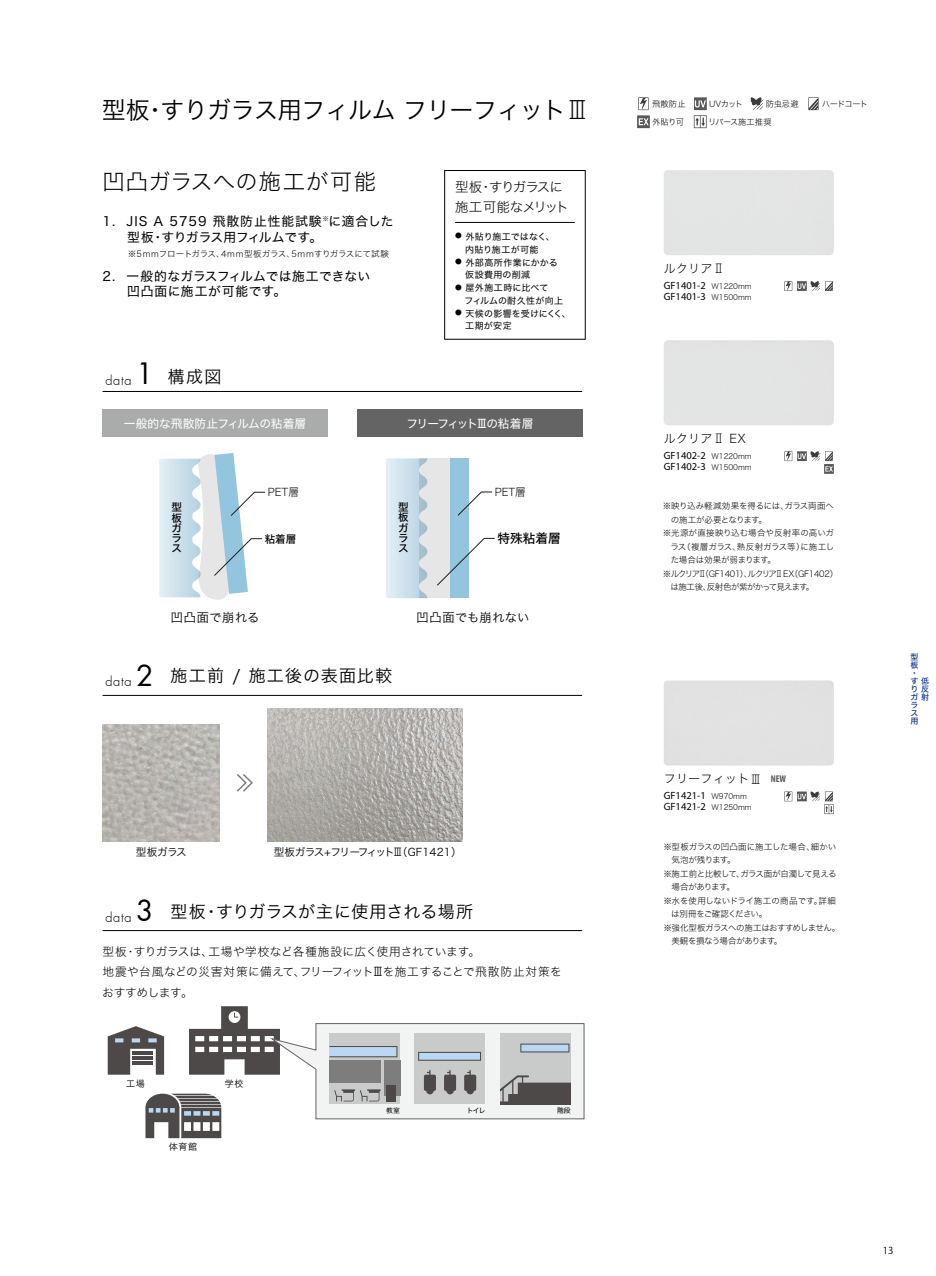
<style>
.page{position:relative;width:936px;height:1276px;background:#fff}
.page>*{position:absolute;margin:0;border:0;box-sizing:border-box;transform-origin:0 0}
.t1{font:24px "Hira Kaku Std W3";letter-spacing:.02em;color:#000}
.t2{font:24px "Hira Kaku Std W3";letter-spacing:-.03em;color:#000}
.t3{font:22.35px "Hira Kaku Std W2";letter-spacing:.04em;color:#000}
.t4{font:16.95px "Hira Kaku Std W3";letter-spacing:.005em;color:#000}
.t5{font:16.95px "Hira Kaku Std W3";letter-spacing:.075em;color:#000}
.t6{font:13.5px/20.4px "Hira Kaku Std W2";letter-spacing:-.075em;color:#000}
.t7{font:12.75px/15.9px "Hira Kaku Std W4";letter-spacing:.055em;color:#000}
.t8{font:12.75px/15.9px "Hira Kaku Std W4";letter-spacing:.035em;color:#000}
.t9{font:300 12.75px "Kudos Light S Si";color:#000}
.t10{font:12.6px "Hira Kaku Std N W5";color:#000}
.t11{font:12.15px "Hira Kaku Std W3";letter-spacing:.04em;color:#000}
.t12{font:12px "Hira Kaku Std W2";letter-spacing:.025em;color:#000}
.t13{font:11.7px/20.4px "Hira Kaku Std W2";letter-spacing:.01em;color:#000}
.t14{font:11.7px "Hira Kaku Std W4";letter-spacing:-.015em;color:#fff}
.t15{font:11.7px "Hira Kaku Std W4";letter-spacing:-.135em;color:#fff}
.t16{font:10.65px "Hira Kaku Std W3";letter-spacing:-.065em;color:#000}
.t17{font:10.65px "Hira Kaku Std W2";color:#000}
.t18{font:10.5px/11.2px "Myriad Pro";color:#000}
.t19{font:10.5px/10.2px "Hira Kaku Std N W5";color:#000;text-align:justify}
.t20{font:9.6px "Koz Go Pr 6 N";color:#000}
.t21{font:9px/12.8px "Hira Kaku Std W4";letter-spacing:.03em;color:#000}
.t22{font:9px/12.8px "Hira Kaku Std W4";letter-spacing:.01em;color:#000}
.t23{font:9px/12.8px "Hira Kaku Std W4";letter-spacing:.05em;color:#000}
.t24{font:9px "Hira Kaku Std W3";letter-spacing:.075em;color:#000}
.t25{font:8.55px "Hira Kaku Std W2";letter-spacing:-.03em;color:#000}
.t26{font:8.55px "Hira Kaku Std W2";color:#000}
.t27{font:8.55px "Hira Kaku Std W2";letter-spacing:-.065em;color:#000}
.t28{font:8.55px "Hira Kaku Std W2";letter-spacing:-.005em;color:#000}
.t29{font:8.55px "Hira Kaku Std W2";letter-spacing:-.01em;color:#000}
.t30{font:8.55px "Hira Kaku Std W2";letter-spacing:.005em;color:#000}
.t31{font:8.55px "Hira Kaku Std W2";letter-spacing:-.075em;color:#000}
.t32{font:8.55px "Hira Kaku Std W2";letter-spacing:-.06em;color:#000}
.t33{font:8.55px "Hira Kaku Std W2";letter-spacing:-.055em;color:#000}
.t34{font:8.55px "Hira Kaku Std W2";letter-spacing:-.05em;color:#000}
.t35{font:8.55px "Hira Kaku Std W2";letter-spacing:-.07em;color:#000}
.t36{font:8.25px "Hira Kaku Std W2";letter-spacing:-.03em;color:#000}
.t37{font:7.95px/7.9px "Hira Kaku Std W5";color:#0c3388}
.t38{font:6.75px "Hira Kaku Std W4";letter-spacing:-.045em;color:#000}
.s1{font-family:"Shin Go Pr 5";font-weight:300;font-stretch:expanded}
.s2{font-family:"Kudos Book S Si";font-weight:400;font-size:28.2px}
.s3{font-family:"Hira Kaku Std W3";font-weight:400;font-size:16.95px}
.s4{font-family:"Shin Go Pro"}
.s5{font-family:"Kudos Book S Si";font-size:28.2px}
.s6{font-family:"Shin Go Pro";font-weight:300}
.s7{font-family:"Hira Kaku Std W2";font-size:7.5px}
.s8{font-family:"Myriad Variable Concept";font-size:9.75px;color:#595757}
</style>
<div class="page">
<div style="left:102px;top:409px;width:226px;height:28px;background:#aaabab"></div>
<div style="left:358px;top:409px;width:225px;height:28px;background:#656464"></div>
<hr style="left:102px;top:391px;width:480px;height:1px;background:#000">
<hr style="left:102px;top:930px;width:480px;height:1px;background:#000">
<hr style="left:102px;top:695px;width:480px;height:1px;background:#000">
<img style="left:102px;top:724px;width:118px;height:117px">
<img style="left:267px;top:709px;width:196px;height:132px">
<svg style="left:159px;top:453px;width:106px;height:147px"></svg>
<svg style="left:386px;top:458px;width:33px;height:140px;background:#d1e3ee"></svg>
<div style="left:419px;top:458px;width:30px;height:140px;background:#e6e6e6"></div>
<div style="left:449px;top:458px;width:19px;height:140px;background:#94c5de"></div>
<svg style="left:457px;top:491px;width:35px;height:25px"></svg>
<svg style="left:437px;top:538px;width:58px;height:48px"></svg>
<svg style="left:108px;top:1006px;width:476px;height:132px"></svg>
<svg style="left:236px;top:774px;width:17px;height:18px"></svg>
<div style="left:444px;top:170px;width:141px;height:169px;border:1px solid #000"></div>
<hr style="left:455px;top:222px;width:120px;height:1px;background:#000">
<svg style="left:784px;top:281px;width:8px;height:10px"></svg>
<svg style="left:784px;top:282px;width:7px;height:8px"></svg>
<svg style="left:797px;top:281px;width:35px;height:10px"></svg>
<svg style="left:784px;top:451px;width:8px;height:10px"></svg>
<svg style="left:784px;top:452px;width:7px;height:8px"></svg>
<svg style="left:797px;top:451px;width:36px;height:23px"></svg>
<svg style="left:784px;top:791px;width:8px;height:10px"></svg>
<svg style="left:784px;top:792px;width:7px;height:9px"></svg>
<svg style="left:797px;top:791px;width:36px;height:23px"></svg>
<svg style="left:750px;top:97px;width:13px;height:13px"></svg>
<svg style="left:808px;top:97px;width:10px;height:13px"></svg>
<svg style="left:637px;top:98px;width:12px;height:30px"></svg>
<svg style="left:693px;top:97px;width:13px;height:31px"></svg>
<p class="t2" style="left:143px;top:92px;width:424px">・すりガラス用フィルム フリーフィット</p>
<p class="t1" style="left:102px;top:93px;width:488px">型板ガラス用フィルム　フリーフィットⅡ<span class="s1">Ⅲ</span></p>
<p class="t3" style="left:102px;top:165px;width:275px">凹凸ガラスへの施工が可能</p>
<p class="t7" style="left:127px;top:213px;width:268px;text-indent:-25px">1. JIS A 5759 飛散防止性能試験<sup>※</sup>に適合した型板・すりガラス用フィルムです。</p>
<p class="t26" style="left:102px;top:247px;width:288px">　 　※5mmフロートガラス、4mm型板ガラス、5mmすりガラスにて試験</p>
<p class="t8" style="left:127px;top:268px;width:244px;text-indent:-25px">2. 一般的なガラスフィルムでは施工できない凹凸面に施工が可能です。</p>
<p class="t9" style="left:105px;top:372px;width:117px">data <span class="s2">1</span> <span class="s3">構成図</span></p>
<p class="t6" style="left:455px;top:176px;width:115px">型板・すりガラスに施工可能なメリット</p>
<p class="t22" style="left:465px;top:230px;width:91px;text-indent:-10px"><sup>●</sup> 外貼り施工ではなく、内貼り施工が可能</p>
<p class="t23" style="left:465px;top:256px;width:94px;text-indent:-10px"><sup>●</sup> 外部高所作業にかかる仮設費用の削減</p>
<p class="t21" style="left:464px;top:281px;width:100px;text-indent:-10px"><sup>●</sup> 屋外施工時に比べて<br>フィルムの耐久性が向上</p>
<p class="t21" style="left:465px;top:307px;width:107px;text-indent:-10px"><sup>●</sup> 天候の影響を受けにくく、工期が安定</p>
<p class="t14" style="left:124px;top:415px;width:184px">一般的な飛散防止フィルムの粘着層</p>
<p class="t15" style="left:406px;top:415px;width:128px">フリーフィット<span class="s4">Ⅲ</span>の粘着層</p>
<p class="t19" style="left:171px;top:502px;width:12px">型板ガラス</p>
<p class="t17" style="left:268px;top:484px;width:33px">PET層</p>
<p class="t19" style="left:265px;top:534px;width:33px">粘着層</p>
<p class="t19" style="left:398px;top:502px;width:12px">型板ガラス</p>
<p class="t17" style="left:495px;top:484px;width:33px">PET層</p>
<p class="t10" style="left:497px;top:528px;width:65px">特殊粘着層</p>
<p class="t11" style="left:171px;top:608px;width:90px">凹凸面で崩れる</p>
<p class="t11" style="left:416px;top:608px;width:114px">凹凸面でも崩れない</p>
<p class="t5" style="left:105px;top:663px;width:288px"><sub>data</sub> <span class="s5">2</span> 施工前 / 施工後の表面比較</p>
<p class="t16" style="left:136px;top:844px;width:52px">型板ガラス</p>
<p class="t16" style="left:274px;top:844px;width:189px">型板ガラス+フリーフィット<span class="s6">Ⅲ</span>（GF1421）</p>
<p class="t4" style="left:105px;top:898px;width:369px"><sub>data</sub> <span class="s5">3</span> 型板・すりガラスが主に使用される場所</p>
<p class="t13" style="left:102px;top:941px;width:461px">型板・すりガラスは、工場や学校など各種施設に広く使用されています。<br>地震や台風などの災害対策に備えて、フリーフィット<span class="s6">Ⅲ</span>を施工することで飛散防止対策をおすすめします。</p>
<p class="t24" style="left:126px;top:1076px;width:20px">工場</p>
<p class="t24" style="left:169px;top:1140px;width:30px">体育館</p>
<p class="t24" style="left:225px;top:1076px;width:20px">学校</p>
<p class="t38" style="left:386px;top:1105px;width:15px">教室</p>
<p class="t38" style="left:466px;top:1105px;width:20px">トイレ</p>
<p class="t38" style="left:557px;top:1105px;width:15px">階段</p>
<p class="t36" style="left:652px;top:98px;width:35px">飛散防止</p>
<p class="t36" style="left:709px;top:98px;width:36px">UVカット</p>
<p class="t36" style="left:765px;top:98px;width:34px">防虫忌避</p>
<p class="t36" style="left:821px;top:98px;width:48px">ハードコート</p>
<p class="t36" style="left:652px;top:116px;width:33px">外貼り可</p>
<p class="t36" style="left:708px;top:116px;width:65px">リバース施工推奨</p>
<p class="t12" style="left:663px;top:259px;width:63px">ルクリア<span class="s1">Ⅱ</span></p>
<p class="t18" style="left:663px;top:279px;width:90px">GF1401-2 <span class="s7">W1220mm<br></span>GF1401-3 <span class="s7">W1500mm</span></p>
<p class="t12" style="left:663px;top:429px;width:84px">ルクリア<span class="s1">Ⅱ</span> EX</p>
<p class="t18" style="left:663px;top:449px;width:90px">GF1402-2 <span class="s7">W1220mm<br></span>GF1402-3 <span class="s7">W1500mm</span></p>
<p class="t25" style="left:663px;top:500px;width:173px">※映り込み軽減効果を得るには、ガラス両面へ</p>
<p class="t33" style="left:670px;top:513px;width:98px">の施工が必要となります。</p>
<p class="t30" style="left:663px;top:527px;width:173px">※光源が直接映り込む場合や反射率の高いガ</p>
<p class="t29" style="left:670px;top:540px;width:165px">ラス（複層ガラス、熱反射ガラス等）に施工し</p>
<p class="t25" style="left:670px;top:554px;width:107px">た場合は効果が弱まります。</p>
<p class="t25" style="left:663px;top:567px;width:177px">※ルクリア<span class="s1">Ⅱ</span>（GF1401）、ルクリア<span class="s1">Ⅱ</span>EX（GF1402）</p>
<p class="t31" style="left:670px;top:581px;width:145px">は施工後、反射色が紫がかって見えます。</p>
<p class="t12" style="left:663px;top:770px;width:124px">フリーフィット<span class="s1">Ⅲ</span> <span class="s8">NEW</span></p>
<p class="t18" style="left:663px;top:790px;width:90px">GF1421-1 <span class="s7">W970mm<br></span>GF1421-2 <span class="s7">W1250mm</span></p>
<p class="t26" style="left:663px;top:840px;width:174px">※型板ガラスの凹凸面に施工した場合、細かい</p>
<p class="t34" style="left:671px;top:853px;width:66px">気泡が残ります。</p>
<p class="t25" style="left:663px;top:867px;width:175px">※施工前と比較して、ガラス面が白濁して見える</p>
<p class="t35" style="left:671px;top:880px;width:65px">場合があります。</p>
<p class="t28" style="left:663px;top:894px;width:174px">※水を使用しないドライ施工の商品です。詳細</p>
<p class="t27" style="left:671px;top:907px;width:98px">は別冊をご確認ください。</p>
<p class="t27" style="left:663px;top:921px;width:178px">※強化型板ガラスへの施工はおすすめしません。</p>
<p class="t32" style="left:671px;top:934px;width:112px">美観を損なう場合があります。</p>
<p class="t37" style="left:910px;top:653px;width:9px;text-align:justify">型板・</p>
<p class="t37" style="left:910px;top:681px;width:9px;line-height:15.9px">りラ</p>
<p class="t37" style="left:910px;top:709px;width:9px">ス用</p>
<p class="t37" style="left:910px;top:677px;width:20px;text-align:right">す低反<br>ガ射</p>
<p class="t20" style="left:882px;top:1244px;width:12px">13</p>
</div>
